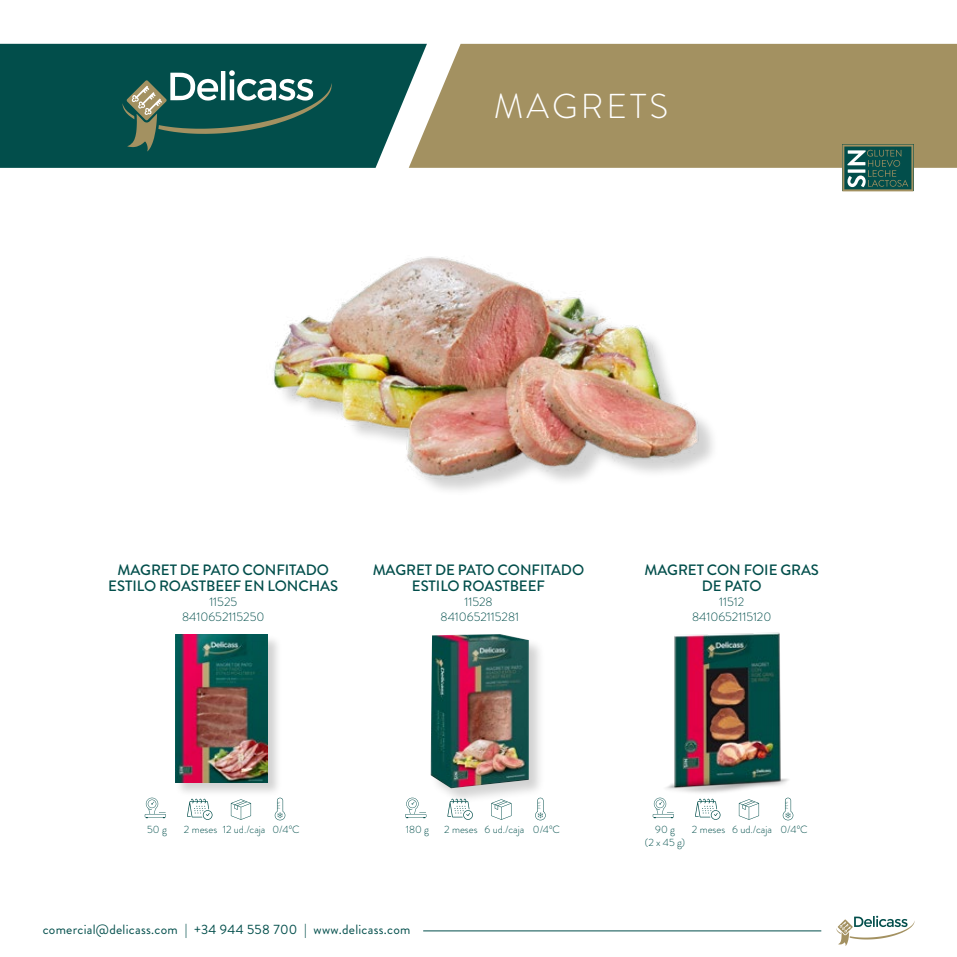
<style>
.page{position:relative;width:957px;height:957px;background:#fff}
.page>*{position:absolute;margin:0;border:0;box-sizing:border-box;transform-origin:0 0}
.t1{font:300 34.5px "Brandon Grotesque";letter-spacing:.09em;color:#fff}
.t2{font:500 15px/16.5px "Brandon Grotesque";letter-spacing:-.005em;color:#024e4b;text-align:center}
.t3{font:13.5px "Brandon Grotesque";letter-spacing:.02em;color:#024e4b}
.t4{font:300 12.3px/15px "Brandon Grotesque";color:#024e4b;text-align:center}
.t5{font:300 10.5px "Brandon Grotesque";color:#024e4b}
</style>
<div class="page">
<img style="left:273px;top:256px;width:440px;height:235px">
<div style="left:175px;top:634px;width:108px;height:163px;background:#000;opacity:.18"></div>
<img style="left:175px;top:634px;width:93px;height:148px">
<img style="left:666px;top:632px;width:123px;height:161px">
<div style="left:430px;top:633px;width:115px;height:171px;background:#000;opacity:.18"></div>
<img style="left:430px;top:634px;width:99px;height:154px">
<svg style="left:405px;top:797px;width:21px;height:21px"></svg>
<svg style="left:447px;top:799px;width:26px;height:21px"></svg>
<svg style="left:491px;top:799px;width:20px;height:21px"></svg>
<svg style="left:535px;top:797px;width:11px;height:23px"></svg>
<svg style="left:653px;top:797px;width:21px;height:21px"></svg>
<svg style="left:695px;top:799px;width:25px;height:21px"></svg>
<svg style="left:739px;top:799px;width:20px;height:21px"></svg>
<svg style="left:783px;top:797px;width:10px;height:23px"></svg>
<svg style="left:145px;top:797px;width:21px;height:21px"></svg>
<svg style="left:187px;top:799px;width:25px;height:21px"></svg>
<svg style="left:231px;top:799px;width:20px;height:21px"></svg>
<svg style="left:275px;top:797px;width:10px;height:23px"></svg>
<div style="left:0;top:44px;width:409px;height:124px;background:#024e4b"></div>
<svg style="left:122px;top:70px;width:210px;height:81px"></svg>
<div style="left:409px;top:44px;width:548px;height:124px;background:#a39161"></div>
<hr style="left:423px;top:930px;width:398px;height:1px;background:#024e4b">
<svg style="left:836px;top:915px;width:78px;height:31px"></svg>
<svg style="left:842px;top:144px;width:71px;height:47px"></svg>
<h1 class="t1" style="left:494px;top:83px;width:176px">MAGRETS</h1>
<p class="t2" style="left:108px;top:561px;width:231px">MAGRET DE PATO CONFITADO<br>ESTILO ROASTBEEF EN LONCHAS</p>
<p class="t4" style="left:182px;top:594px;width:84px">11525<br>8410652115250</p>
<p class="t2" style="left:373px;top:561px;width:213px">MAGRET DE PATO CONFITADO<br>ESTILO ROASTBEEF</p>
<p class="t4" style="left:440px;top:594px;width:80px">11528<br>8410652115281</p>
<p class="t2" style="left:644px;top:561px;width:176px">MAGRET CON FOIE GRAS<br>DE PATO</p>
<p class="t4" style="left:692px;top:594px;width:81px">11512<br>8410652115120</p>
<p class="t5" style="left:147px;top:822px;width:21px">50 g</p>
<p class="t5" style="left:184px;top:822px;width:117px">2 meses 12 ud./caja 0/4ºC</p>
<p class="t5" style="left:406px;top:822px;width:25px">180 g</p>
<p class="t5" style="left:444px;top:822px;width:117px">2 meses 6 ud./caja 0/4ºC</p>
<p class="t5" style="left:655px;top:822px;width:21px">90 g</p>
<p class="t5" style="left:692px;top:822px;width:117px">2 meses 6 ud./caja 0/4ºC</p>
<p class="t5" style="left:645px;top:835px;width:42px">(2 x 45 g)</p>
<p class="t3" style="left:43px;top:920px;width:369px">comercial@delicass.com | +34 944 558 700 | www.delicass.com</p>
</div>
